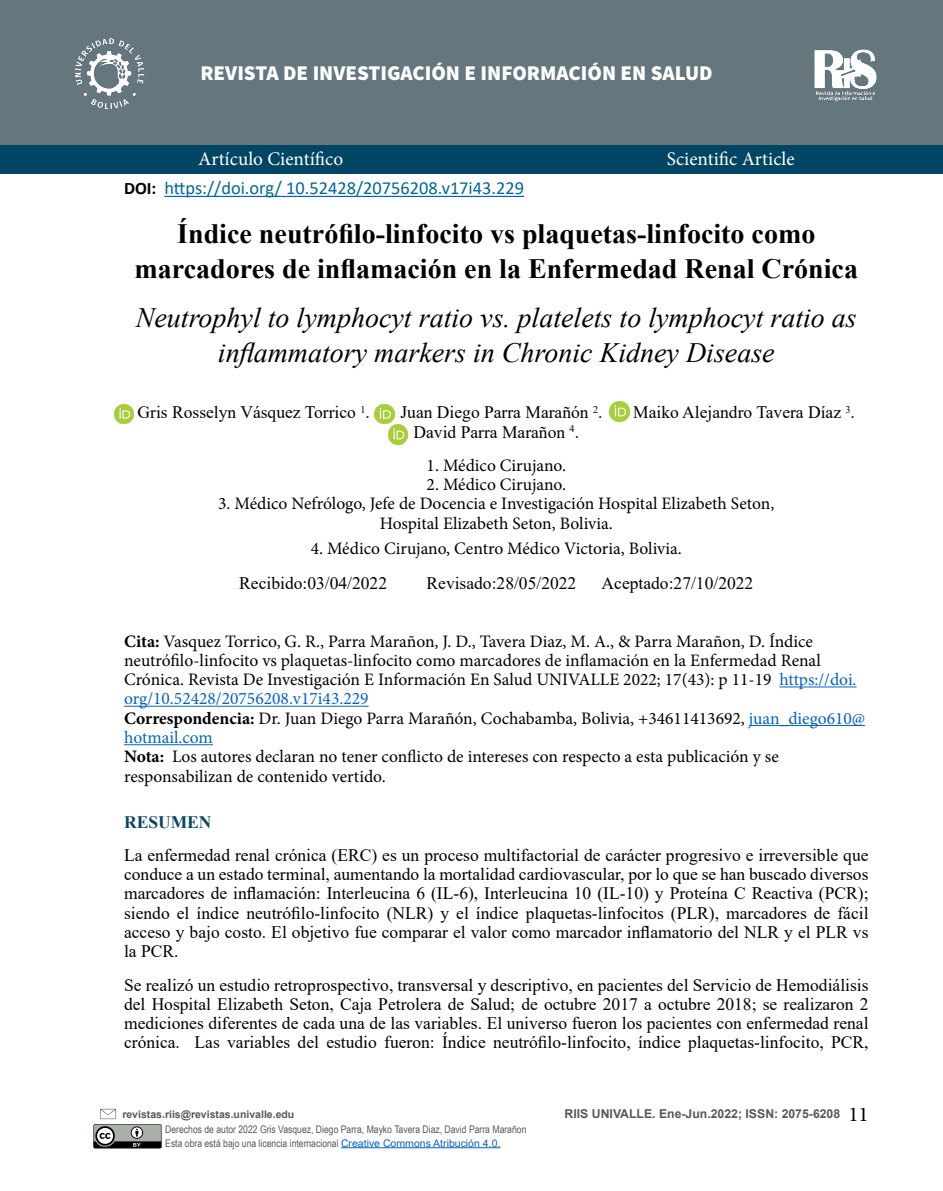
<style>
.page{position:relative;width:943px;height:1191px;background:#fff}
.page>*{position:absolute;margin:0;border:0;box-sizing:border-box;transform-origin:0 0}
.t1{font:700 28px/35px "Times New Roman";color:#000;text-align:center}
.t2{font:italic 28px/35px "Times New Roman";color:#000;text-align:center}
.t3{font:900 21px "Source Sans Pro";color:#fff}
.t4{font:21px "Minion Pro";color:#000}
.t5{font:19.25px "Minion Pro";color:#fff}
.t6{font:18.38px "Calibri";color:#006798}
.t7{font:17.5px/19.2px "Times New Roman";color:#000;text-align:justify}
.t8{font:17.5px/19.2px "Minion Pro";color:#000;text-align:center}
.t9{font:700 17.5px "Times New Roman";color:#094663}
.t10{font:700 12.25px "Arial";color:#585856}
.t11{font:10.5px/14px "Arial Narrow";color:#585856}
.t12{font:700 10.5px "Arial";color:#585856}
.s1{font-weight:700;font-size:17.5px;color:#000}
.s2{font-weight:700}
.s3{color:#0563c1}
.s4{font-family:"Arial";color:#0563c1}
</style>
<div class="page">
<div style="left:0;top:0;width:943px;height:146px;background:#65777e"></div>
<div style="left:0;top:145px;width:943px;height:29px;background:#004563"></div>
<img style="left:74px;top:38px;width:71px;height:71px">
<img style="left:814px;top:49px;width:63px;height:53px">
<hr style="left:341px;top:1147px;width:159px;height:1px;background:#0563c1">
<svg style="left:93px;top:1108px;width:68px;height:40px"></svg>
<hr style="left:164px;top:196px;width:118px;height:1px;background:#0563c1">
<hr style="left:286px;top:196px;width:238px;height:1px;background:#0563c1">
<hr style="left:779px;top:686px;width:77px;height:1px;background:#0563c1">
<hr style="left:124px;top:706px;width:244px;height:1px;background:#0563c1">
<hr style="left:748px;top:725px;width:117px;height:1px;background:#0563c1">
<hr style="left:124px;top:744px;width:89px;height:1px;background:#0563c1">
<img style="left:114px;top:404px;width:20px;height:19px">
<img style="left:374px;top:404px;width:20px;height:19px">
<img style="left:610px;top:401px;width:19px;height:20px">
<img style="left:388px;top:425px;width:20px;height:19px">
<p class="t3" style="left:200px;top:59px;width:514px">REVISTA DE INVESTIGACIÓN E INFORMACIÓN EN SALUD</p>
<p class="t5" style="left:198px;top:146px;width:147px">Artículo Científico</p>
<p class="t5" style="left:666px;top:146px;width:129px">Scientific Article</p>
<p class="t6" style="left:124px;top:175px;width:401px"><span class="s1">DOI:</span> https://doi.org/ 10.52428/20756208.v17i43.229</p>
<h1 class="t1" style="left:135px;top:216px;width:725px">Índice neutrófilo-linfocito vs plaquetas-linfocito como marcadores de inflamación en la Enfermedad Renal Crónica</h1>
<h1 class="t2" style="left:136px;top:300px;width:722px">Neutrophyl to lymphocyt ratio vs. platelets to lymphocyt ratio as inflammatory markers in Chronic Kidney Disease</h1>
<p class="t7" style="left:138px;top:402px;width:234px">Gris Rosselyn Vásquez Torrico <sup>1</sup>.</p>
<p class="t7" style="left:400px;top:402px;width:203px">Juan Diego Parra Marañón <sup>2</sup>.</p>
<p class="t7" style="left:633px;top:402px;width:223px">Maiko Alejandro Tavera Díaz <sup>3</sup>.</p>
<p class="t7" style="left:413px;top:421px;width:167px">David Parra Marañon <sup>4</sup>.</p>
<p class="t8" style="left:426px;top:456px;width:141px">1. Médico Cirujano.</p>
<p class="t8" style="left:426px;top:475px;width:141px">2. Médico Cirujano.</p>
<p class="t8" style="left:218px;top:494px;width:557px">3. Médico Nefrólogo, Jefe de Docencia e Investigación Hospital Elizabeth Seton,<br>Hospital Elizabeth Seton, Bolivia.</p>
<p class="t8" style="left:311px;top:539px;width:372px">4. Médico Cirujano, Centro Médico Victoria, Bolivia.</p>
<p class="t7" style="left:239px;top:573px;width:149px">Recibido:03/04/2022</p>
<p class="t7" style="left:426px;top:573px;width:151px">Revisado:28/05/2022</p>
<p class="t7" style="left:601px;top:573px;width:153px">Aceptado:27/10/2022</p>
<p class="t8" style="left:124px;top:631px;width:742px;text-align:left"><span class="s2">Cita:</span> Vasquez Torrico, G. R., Parra Marañon, J. D., Tavera Diaz, M. A., &amp; Parra Marañon, D. Índice neutrófilo-linfocito vs plaquetas-linfocito como marcadores de inflamación en la Enfermedad Renal Crónica. Revista De Investigación E Información En Salud UNIVALLE 2022; 17(43): p 11-19 <span class="s3">https://doi. org/10.52428/20756208.v17i43.229<br></span><span class="s2">Correspondencia:</span> Dr. Juan Diego Parra Marañón, Cochabamba, Bolivia, +34611413692, <span class="s3">juan_diego610@ hotmail.com<br></span><span class="s2">Nota:</span> Los autores declaran no tener conflicto de intereses con respecto a esta publicación y se responsabilizan de contenido vertido.</p>
<p class="t9" style="left:124px;top:809px;width:89px">RESUMEN</p>
<p class="t7" style="left:124px;top:845px;width:746px">La enfermedad renal crónica (ERC) es un proceso multifactorial de carácter progresivo e irreversible que conduce a un estado terminal, aumentando la mortalidad cardiovascular, por lo que se han buscado diversos marcadores de inflamación: Interleucina 6 (IL-6), Interleucina 10 (IL-10) y Proteína C Reactiva (PCR); siendo el índice neutrófilo-linfocito (NLR) y el índice plaquetas-linfocitos (PLR), marcadores de fácil acceso y bajo costo. El objetivo fue comparar el valor como marcador inflamatorio del NLR y el PLR vs la PCR.</p>
<p class="t7" style="left:124px;top:974px;width:746px">Se realizó un estudio retroprospectivo, transversal y descriptivo, en pacientes del Servicio de Hemodiálisis del Hospital Elizabeth Seton, Caja Petrolera de Salud; de octubre 2017 a octubre 2018; se realizaron 2 mediciones diferentes de cada una de las variables. El universo fueron los pacientes con enfermedad renal crónica. Las variables del estudio fueron: Índice neutrófilo-linfocito, índice plaquetas-linfocito, PCR,</p>
<p class="t12" style="left:122px;top:1106px;width:173px">revistas.riis@revistas.univalle.edu</p>
<p class="t10" style="left:564px;top:1104px;width:277px">RIIS UNIVALLE. Ene-Jun.2022; ISSN: 2075-6208</p>
<p class="t11" style="left:165px;top:1121px;width:363px">Derechos de autor 2022 Gris Vasquez, Diego Parra, Mayko Tavera Diaz, David Parra Marañon<br>Esta obra está bajo una licencia internacional <span class="s4">Creative Commons Atribución 4.0.</span></p>
<p class="t4" style="left:848px;top:1099px;width:22px">11</p>
</div>
